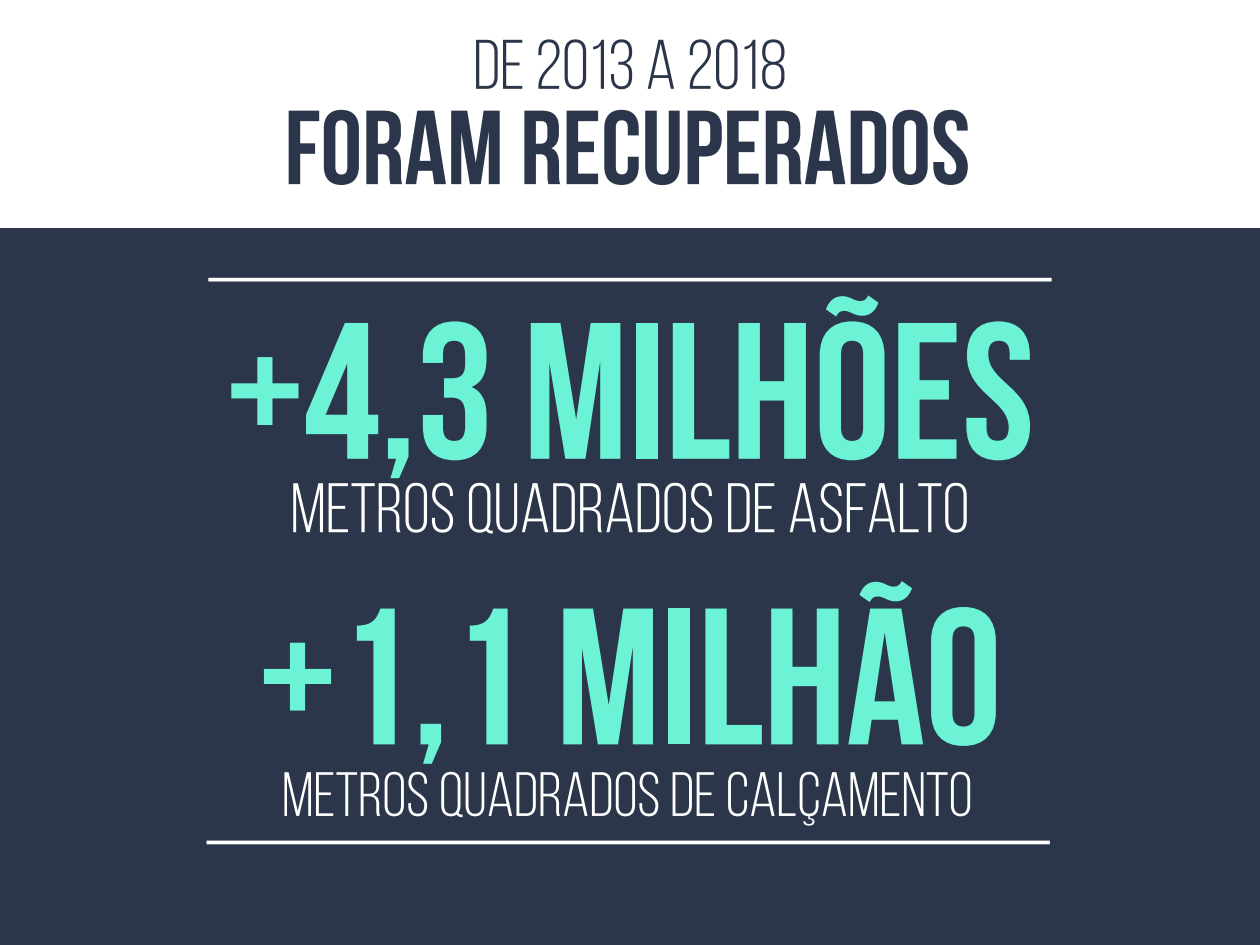
<style>
.page{position:relative;width:1260px;height:945px;background:#fff}
.page>*{position:absolute;margin:0;border:0;box-sizing:border-box;transform-origin:0 0}
.t1{font:700 194.08px "Bebas Neue";color:#6cf3d5}
.t2{font:700 105px "Bebas Neue";color:#2b364a}
.t3{font:70px "Bebas Neue";color:#fff}
.t4{font:70px "Bebas Neue";color:#2b364a}
.t5{font:62.48px "Bebas Neue";color:#fff}
</style>
<div class="page">
<div style="left:0;top:227px;width:1260px;height:718px;background:#2b364a"></div>
<svg style="left:208px;top:278px;width:844px;height:4px;background:#e5e6e8"></svg>
<hr style="left:207px;top:841px;width:843px;height:3px;background:#fff">
<p class="t4" style="left:473px;top:36px;width:315px">DE 2013 A 2018</p>
<h2 class="t2" style="left:284px;top:105px;width:687px">FORAM RECUPERADOS</h2>
<h1 class="t1" style="left:226px;top:313px;width:810px">+4,3 MILHÕES</h1>
<p class="t3" style="left:290px;top:480px;width:680px">METROS QUADRADOS DE ASFALTO</p>
<h1 class="t1" style="left:259px;top:599px;width:744px">+1,1 MILHÃO</h1>
<p class="t5" style="left:282px;top:769px;width:692px">METROS QUADRADOS DE CALÇAMENTO</p>
</div>
